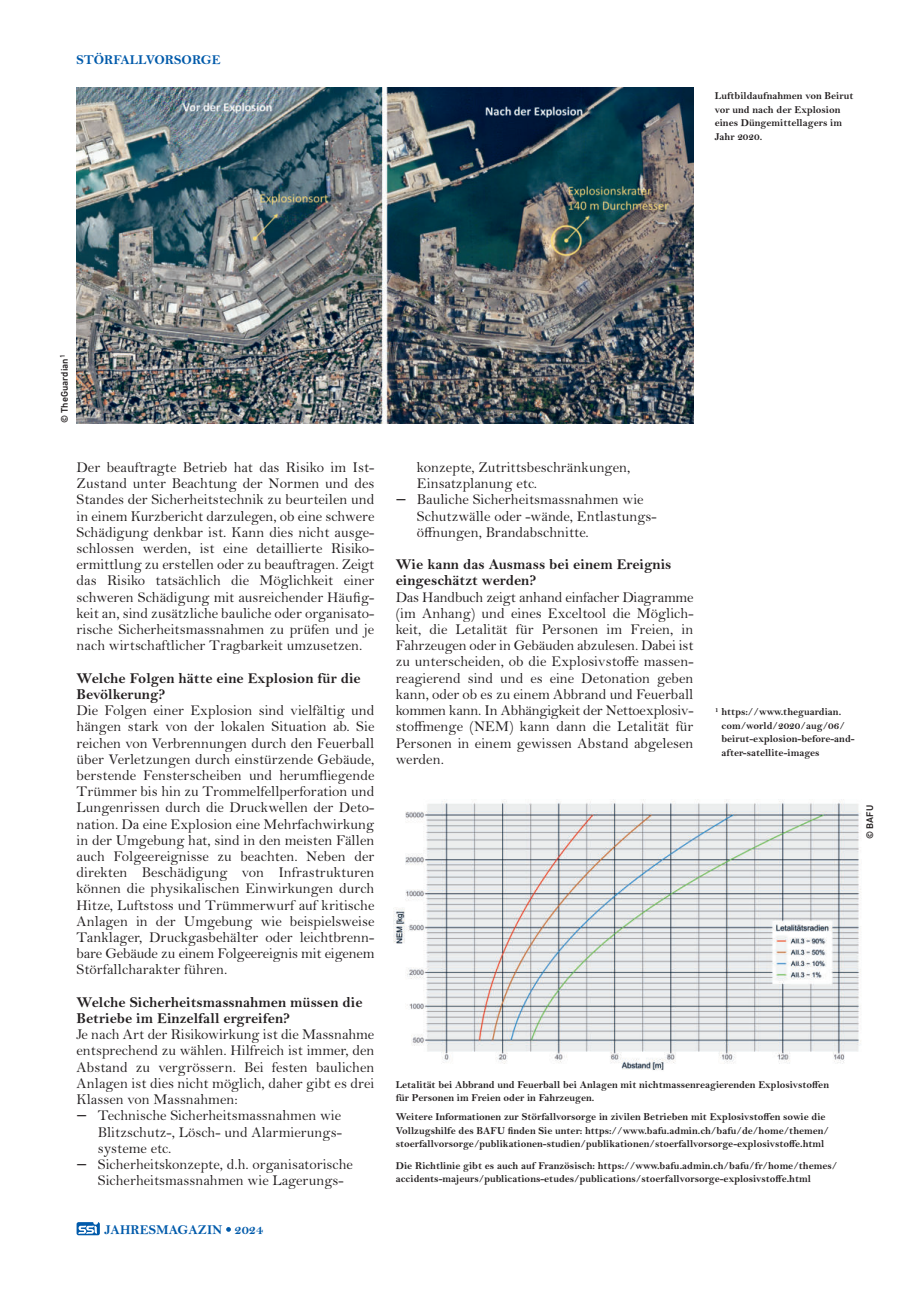
<style>
.page{position:relative;width:919px;height:1289px;background:#fff}
.page>*{position:absolute;margin:0;border:0;box-sizing:border-box;transform-origin:0 0}
.t1{font:15px/16.2px "Bell MT Std";color:#231f20;text-align:justify}
.t2{font:700 15px/16.2px "Bell MT Std";color:#231f20}
.t3{font:700 13.5px "Bell MT Std";color:#015aaa}
.t4{font:700 10.5px/13.5px "Bell MT Std";color:#231f20}
.t5{font:500 9.75px "DIN Next LT Pro";color:#231f20}
.s1{font-family:"Georgia";font-weight:700}
</style>
<div class="page">
<svg style="left:77px;top:1222px;width:23px;height:13px"></svg>
<svg style="left:226px;top:1227px;width:5px;height:4px"></svg>
<img style="left:77px;top:88px;width:616px;height:335px">
<img style="left:393px;top:799px;width:468px;height:271px">
<p class="t3" style="left:77px;top:53px;width:146px">STÖRFALLVORSORGE</p>
<p class="t4" style="left:714px;top:89px;width:140px">Luftbildaufnahmen von Beirut vor und nach der Explosion eines Düngemittellagers im<br>Jahr 2020.</p>
<p class="t5" style="left:61px;top:423px;width:70px;rotate:-90deg">© TheGuardian<sup>1</sup></p>
<p class="t1" style="left:77px;top:460px;width:299px">Der beauftragte Betrieb hat das Risiko im Ist-Zustand unter Beachtung der Normen und des Standes der Sicherheitstechnik zu beurteilen und in einem Kurzbericht darzulegen, ob eine schwere Schädigung denkbar ist. Kann dies nicht ausge&shy;schlossen werden, ist eine detaillierte Risiko&shy;ermittlung zu erstellen oder zu beauftragen. Zeigt das Risiko tatsächlich die Möglichkeit einer schweren Schädigung mit ausreichender Häufig&shy;keit an, sind zusätzliche bauliche oder organisato&shy;rische Sicherheitsmassnahmen zu prüfen und je nach wirtschaftlicher Tragbarkeit umzusetzen.</p>
<p class="t2" style="left:77px;top:670px;width:286px">Welche Folgen hätte eine Explosion für die<br>Bevölkerung?</p>
<p class="t1" style="left:77px;top:703px;width:299px">Die Folgen einer Explosion sind vielfältig und hängen stark von der lokalen Situation ab. Sie reichen von Verbrennungen durch den Feuerball über Verletzungen durch einstürzende Gebäude, berstende Fensterscheiben und herumfliegende Trümmer bis hin zu Trommelfellperforation und Lungenrissen durch die Druckwellen der Deto&shy;nation. Da eine Explosion eine Mehrfachwirkung in der Umgebung hat, sind in den meisten Fällen auch Folgeereignisse zu beachten. Neben der direkten Beschädigung von Infrastrukturen können die physikalischen Einwirkungen durch Hitze, Luftstoss und Trümmerwurf auf kritische Anlagen in der Umgebung wie beispielsweise Tanklager, Druckgasbehälter oder leichtbrenn&shy;bare Gebäude zu einem Folgeereignis mit eigenem Störfallcharakter führen.</p>
<p class="t2" style="left:77px;top:994px;width:287px">Welche Sicherheitsmassnahmen müssen die<br>Betriebe im Einzelfall ergreifen?</p>
<p class="t1" style="left:77px;top:1027px;width:299px">Je nach Art der Risikowirkung ist die Massnahme entsprechend zu wählen. Hilfreich ist immer, den Abstand zu vergrössern. Bei festen baulichen Anlagen ist dies nicht möglich, daher gibt es drei Klassen von Massnahmen:</p>
<p class="t1" style="left:98px;top:1108px;width:245px;text-indent:-21px"><span class="s1">–</span> Technische Sicherheitsmassnahmen wie Blitzschutz-, Lösch- und Alarmierungs&shy;systeme etc.</p>
<p class="t1" style="left:98px;top:1156px;width:257px;text-indent:-21px"><span class="s1">–</span> Sicherheitskonzepte, d.h. organisatorische<br>Sicherheitsmassnahmen wie Lagerungs-</p>
<p class="t3" style="left:105px;top:1222px;width:160px">JAHRESMAGAZIN 2024</p>
<p class="t1" style="left:417px;top:460px;width:215px">konzepte, Zutrittsbeschränkungen,<br>Einsatzplanung etc.</p>
<p class="t1" style="left:417px;top:492px;width:241px;text-align:left;text-indent:-21px"><span class="s1">–</span> Bauliche Sicherheitsmassnahmen wie<br>Schutzwälle oder -wände, Entlastungs&shy;öffnungen, Brandabschnitte.</p>
<p class="t2" style="left:395px;top:557px;width:277px">Wie kann das Ausmass bei einem Ereignis eingeschätzt werden?</p>
<p class="t1" style="left:395px;top:589px;width:299px">Das Handbuch zeigt anhand einfacher Diagramme (im Anhang) und eines Exceltool die Möglich&shy;keit, die Letalität für Personen im Freien, in Fahrzeugen oder in Gebäuden abzulesen. Dabei ist zu unterscheiden, ob die Explosivstoffe massen&shy;reagierend sind und es eine Detonation geben kann, oder ob es zu einem Abbrand und Feuerball kommen kann. In Abhängigkeit der Nettoexplosiv&shy;stoffmenge (NEM) kann dann die Letalität für Personen in einem gewissen Abstand abgelesen werden.</p>
<p class="t4" style="left:721px;top:705px;width:135px;text-indent:-7px"><sup>1</sup> https://www.theguardian. com/world/2020/aug/06/ beirut-explosion-before-and&shy;after-satellite-images</p>
<p class="t5" style="left:866px;top:839px;width:35px;rotate:-90deg">© BAFU</p>
<p class="t4" style="left:395px;top:1078px;width:435px">Letalität bei Abbrand und Feuerball bei Anlagen mit nichtmassenreagierenden Explosivstoffen für Personen im Freien oder in Fahrzeugen.</p>
<p class="t4" style="left:395px;top:1110px;width:435px">Weitere Informationen zur Störfallvorsorge in zivilen Betrieben mit Explosivstoffen sowie die<br>Vollzugshilfe des BAFU finden Sie unter: https://www.bafu.admin.ch/bafu/de/home/themen/ stoerfallvorsorge/publikationen-studien/publikationen/stoerfallvorsorge-explosivstoffe.html</p>
<p class="t4" style="left:395px;top:1159px;width:443px">Die Richtlinie gibt es auch auf Französisch: https://www.bafu.admin.ch/bafu/fr/home/themes/ accidents-majeurs/publications-etudes/publications/stoerfallvorsorge-explosivstoffe.html</p>
</div>
